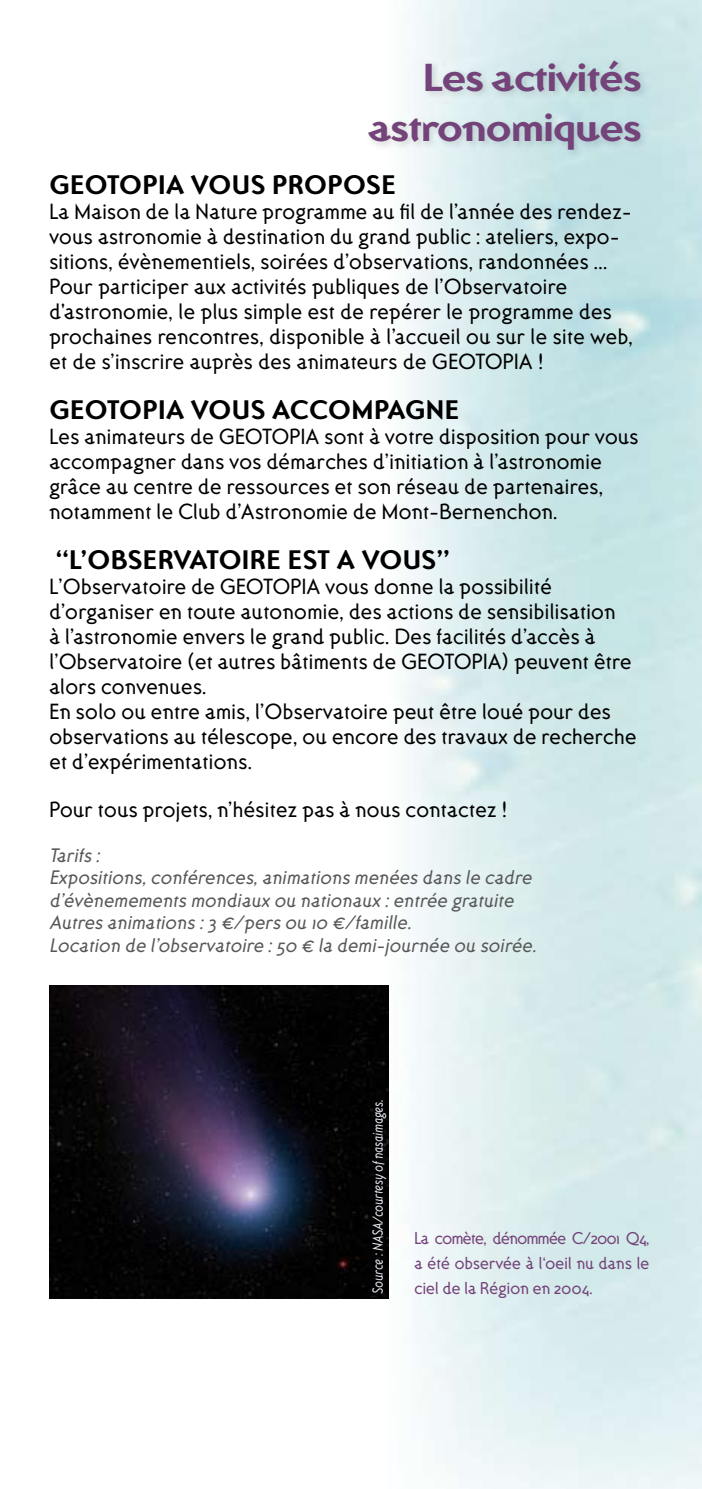
<style>
.page{position:relative;width:702px;height:1489px;background:#fff}
.page>*{position:absolute;margin:0;border:0;box-sizing:border-box;transform-origin:0 0}
.t1{font:700 40px/50px "Ottomat";letter-spacing:-.06em;color:#744379;text-align:right;scale:1.1 1}
.t2{font:700 27.5px "Ottomat";letter-spacing:-.01em;color:#000}
.t3{font:22.5px/25px "Ottomat";letter-spacing:-.01em;color:#000}
.t4{font:italic 20px/22.5px "Ottomat";color:#58585a}
.t5{font:17.5px/25px "Ottomat";letter-spacing:-.04em;color:#744379}
.t6{font:17.5px "Ottomat";letter-spacing:-.02em;color:#744379}
.t7{font:italic 15px "Ottomat";letter-spacing:-.02em;color:#e3e7ee;scale:.85 1}
</style>
<div class="page">
<img style="left:387px;top:0;width:315px;height:1488px">
<img style="left:50px;top:985px;width:339px;height:313px">
<img style="left:371px;top:57px;width:279px;height:102px">
<h1 class="t1" style="left:367px;top:51px;width:252px">Les activités astronomiques</h1>
<p class="t2" style="left:49px;top:167px;width:349px">GEOTOPIA VOUS PROPOSE</p>
<p class="t3" style="left:49px;top:199px;width:585px">La Maison de la Nature programme au fil de l’année des rendez&shy;vous astronomie à destination du grand public : ateliers, expo&shy;sitions, évènementiels, soirées d’observations, randonnées ...<br>Pour participer aux activités publiques de l’Observatoire d'astronomie, le plus simple est de repérer le programme des prochaines rencontres, disponible à l’accueil ou sur le site web, et de s’inscrire auprès des animateurs de GEOTOPIA !</p>
<p class="t2" style="left:49px;top:392px;width:412px">GEOTOPIA VOUS ACCOMPAGNE</p>
<p class="t3" style="left:49px;top:424px;width:591px">Les animateurs de GEOTOPIA sont à votre disposition pour vous accompagner dans vos démarches d’initiation à l’astronomie grâce au centre de ressources et son réseau de partenaires, notamment le Club d’Astronomie de Mont-Bernenchon.</p>
<p class="t2" style="left:55px;top:542px;width:396px">‘‘L’OBSERVATOIRE EST A VOUS’’</p>
<p class="t3" style="left:49px;top:574px;width:589px">L’Observatoire de GEOTOPIA vous donne la possibilité d’organiser en toute autonomie, des actions de sensibilisation<br>à l’astronomie envers le grand public. Des facilités d’accès à l’Observatoire (et autres bâtiments de GEOTOPIA) peuvent être alors convenues.<br>En solo ou entre amis, l’Observatoire peut être loué pour des observations au télescope, ou encore des travaux de recherche et d’expérimentations.</p>
<p class="t3" style="left:49px;top:796px;width:460px">Pour tous projets, n’hésitez pas à nous contactez !</p>
<p class="t4" style="left:49px;top:843px;width:493px">Tarifs :<br>Expositions,conférences,animations menées dans le cadre d’évènemements mondiaux ou nationaux :entrée gratuite Autres animations :3 €/pers ou 10 €/famille.<br>Location de l’observatoire :50 € la demi-journée ou soirée.</p>
<p class="t7" style="left:368px;top:1293px;width:230px;rotate:-90deg">Source : NASA/courtesy of nasaimages.</p>
<p class="t5" style="left:414px;top:1225px;width:237px">La comète, dénommée C/2001 Q4, a été observée à l‘oeil nu dans le</p>
<p class="t6" style="left:414px;top:1277px;width:180px">ciel de la Région en 2004.</p>
</div>
